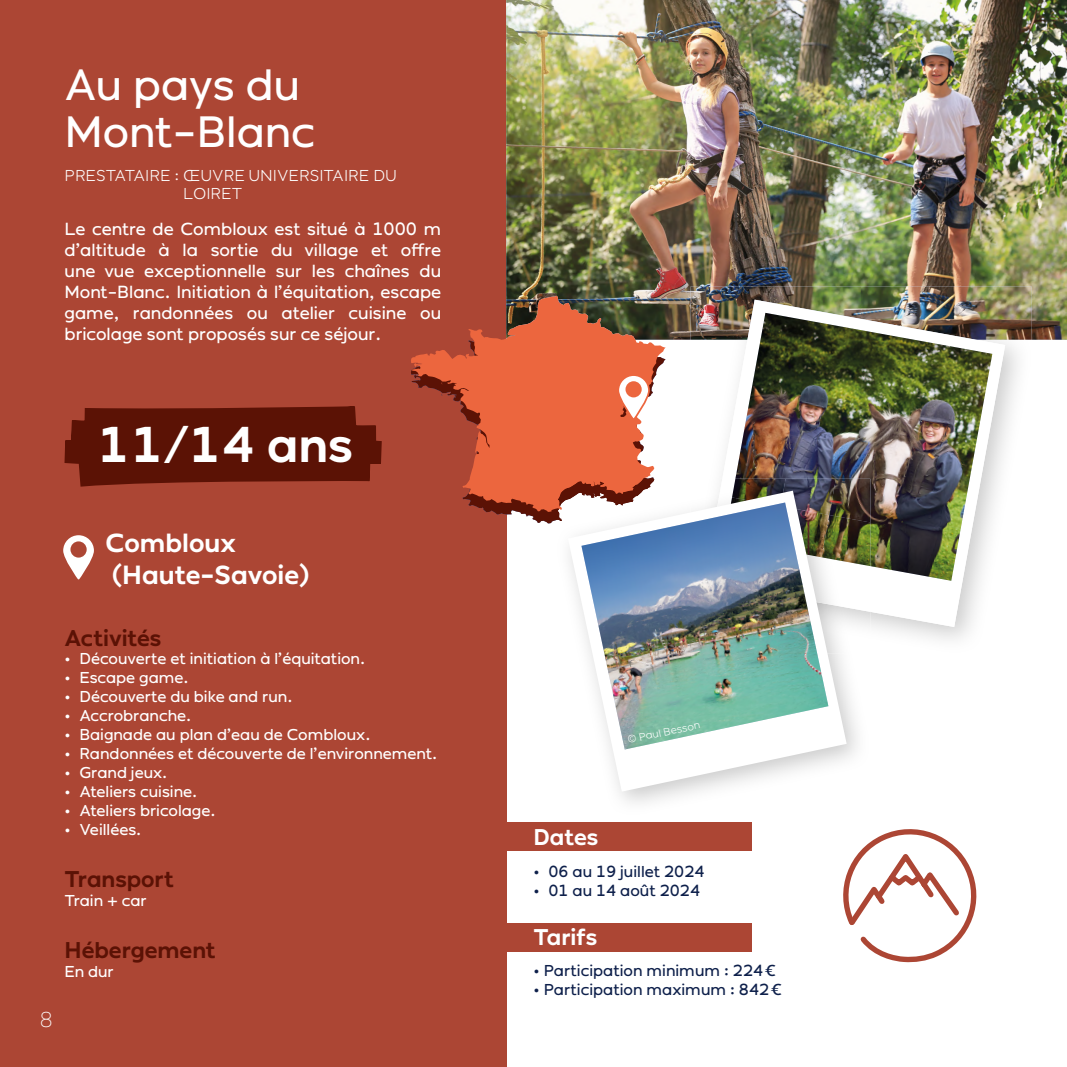
<style>
.page{position:relative;width:1067px;height:1067px;background:#fff}
.page>*{position:absolute;margin:0;border:0;box-sizing:border-box;transform-origin:0 0}
.t1{font:500 49px "Ondo";color:#fff}
.t2{font:43.75px/47.2px "Ondo";color:#fff}
.t3{font:500 26.25px/31.5px "Ondo";color:#fff}
.t4{font:500 22.75px "Ondo";color:#5b1205}
.t5{font:500 22.75px "Ondo";color:#fff}
.t6{font:200 21px "Ondo";color:#fff}
.t7{font:17.5px/21px "Ondo";color:#fff;text-align:justify}
.t8{font:15.75px "Ondo";color:#fff}
.t9{font:15.75px "Ondo";color:#0e204b}
.t10{font:300 15.75px/18.9px "Ondo";color:#fff}
.t11{font:300 10.5px "Ondo";color:#fff}
</style>
<div class="page">
<div style="left:0;top:0;width:506px;height:1067px;background:#ac4634"></div>
<svg style="left:63px;top:535px;width:31px;height:44px"></svg>
<div style="left:70px;top:541px;width:17px;height:16px;background:#ac4634;border-radius:50%"></div>
<img style="left:506px;top:0;width:561px;height:340px">
<div style="left:455px;top:822px;width:297px;height:29px;background:#ac4634"></div>
<div style="left:455px;top:923px;width:297px;height:28px;background:#ac4634"></div>
<svg style="left:486px;top:512px;width:70px;height:11px"></svg>
<svg style="left:411px;top:296px;width:255px;height:216px;fill:#ec663e"></svg>
<img style="left:690px;top:286px;width:341px;height:354px">
<img style="left:703px;top:300px;width:302px;height:327px">
<img style="left:735px;top:313px;width:257px;height:268px">
<img style="left:556px;top:509px;width:12px;height:12px">
<img style="left:556px;top:500px;width:12px;height:9px">
<img style="left:846px;top:612px;width:24px;height:28px">
<img style="left:846px;top:566px;width:24px;height:46px">
<img style="left:846px;top:500px;width:24px;height:15px">
<img style="left:846px;top:515px;width:24px;height:51px">
<svg style="left:568px;top:500px;width:278px;height:291px"></svg>
<img style="left:581px;top:502px;width:247px;height:247px">
<svg style="left:616px;top:373px;width:34px;height:19px"></svg>
<div style="left:625px;top:381px;width:16px;height:16px;background:#ec663e;border-radius:50%"></div>
<img style="left:64px;top:392px;width:967px;height:108px">
<svg style="left:843px;top:829px;width:134px;height:134px"></svg>
<h2 class="t2" style="left:64px;top:60px;width:252px">Au pays du<br>Mont-Blanc</h2>
<p class="t10" style="left:183px;top:165px;width:215px;text-indent:-119px">PRESTATAIRE : ŒUVRE UNIVERSITAIRE DU<br>LOIRET</p>
<p class="t7" style="left:64px;top:219px;width:378px">Le centre de Combloux est situé à 1000 m d’altitude à la sortie du village et offre une vue exceptionnelle sur les chaînes du Mont-Blanc. Initiation à l’équitation, escape game, randonnées ou atelier cuisine ou bricolage sont proposés sur ce séjour.</p>
<h1 class="t1" style="left:98px;top:416px;width:257px">11/14 ans</h1>
<h3 class="t3" style="left:106px;top:527px;width:205px">Combloux (Haute-Savoie)</h3>
<h3 class="t6" style="left:40px;top:1007px;width:14px">8</h3>
<h3 class="t4" style="left:64px;top:624px;width:98px">Activités</h3>
<p class="t8" style="left:64px;top:649px;width:302px">• Découverte et initiation à l’équitation.</p>
<p class="t8" style="left:64px;top:668px;width:126px">• Escape game.</p>
<p class="t8" style="left:64px;top:687px;width:229px">• Découverte du bike and run.</p>
<p class="t8" style="left:64px;top:706px;width:128px">• Accrobranche.</p>
<p class="t8" style="left:64px;top:725px;width:307px">• Baignade au plan d’eau de Combloux.</p>
<p class="t8" style="left:64px;top:744px;width:374px">• Randonnées et découverte de l’environnement.</p>
<p class="t8" style="left:64px;top:763px;width:104px">• Grand jeux.</p>
<p class="t8" style="left:64px;top:782px;width:134px">• Ateliers cuisine.</p>
<p class="t8" style="left:64px;top:801px;width:152px">• Ateliers bricolage.</p>
<p class="t8" style="left:64px;top:819px;width:78px">• Veillées.</p>
<h3 class="t4" style="left:64px;top:865px;width:111px">Transport</h3>
<p class="t8" style="left:64px;top:890px;width:84px">Train + car</p>
<h3 class="t4" style="left:64px;top:936px;width:153px">Hébergement</h3>
<p class="t8" style="left:64px;top:961px;width:51px">En dur</p>
<p class="t9" style="left:533px;top:961px;width:244px">• Participation minimum : 224 €</p>
<p class="t9" style="left:533px;top:980px;width:249px">• Participation maximum : 842 €</p>
<p class="t11" style="left:626px;top:733px;width:75px;rotate:-12deg">© Paul Besson</p>
<h3 class="t5" style="left:533px;top:823px;width:66px">Dates</h3>
<p class="t9" style="left:533px;top:862px;width:172px">• 06 au 19 juillet 2024</p>
<p class="t9" style="left:533px;top:880px;width:168px">• 01 au 14 août 2024</p>
<h3 class="t5" style="left:533px;top:923px;width:65px">Tarifs</h3>
</div>
